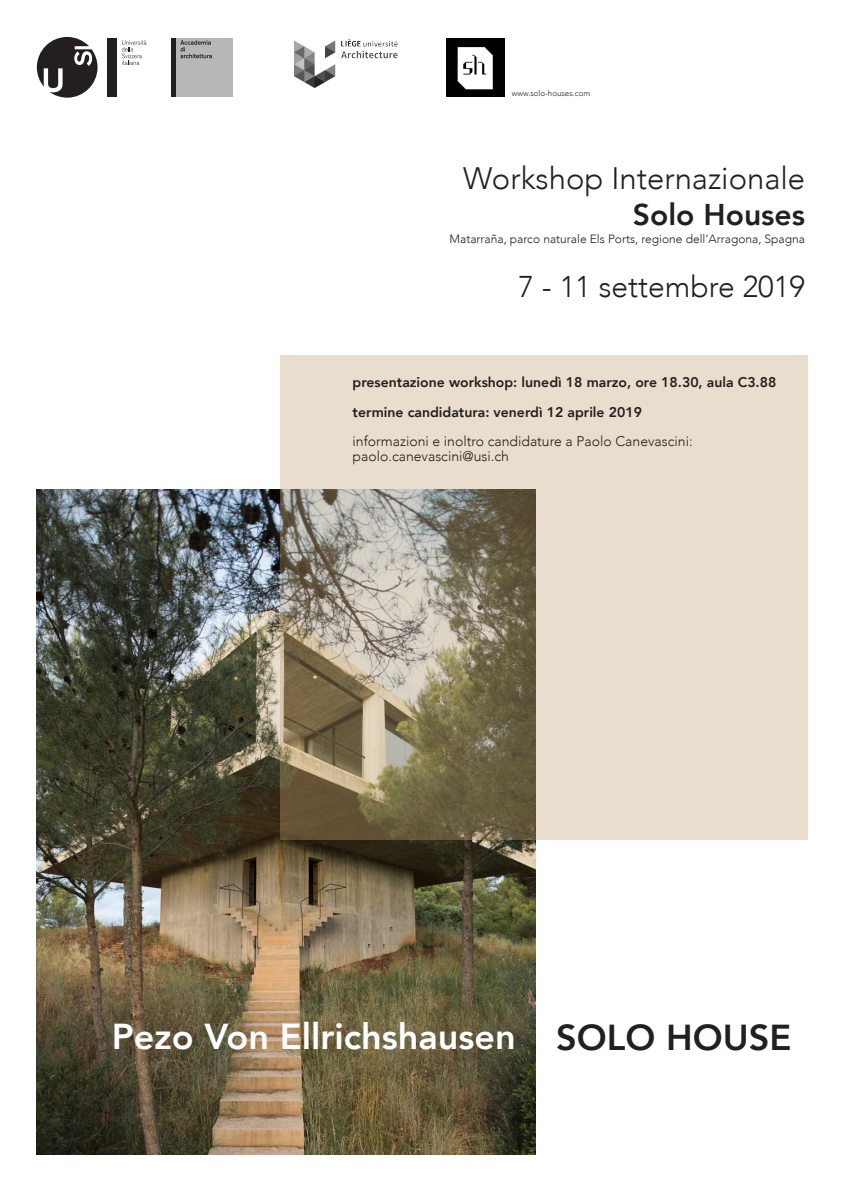
<style>
.page{position:relative;width:842px;height:1191px;background:#fff}
.page>*{position:absolute;margin:0;border:0;box-sizing:border-box;transform-origin:0 0}
.t1{font:800 36px "Avenir";color:#fff}
.t2{font:800 36px "Avenir";color:#231f20}
.t3{font:300 31px "Avenir";color:#231f20}
.t4{font:300 30px "Avenir";color:#231f20}
.t5{font:800 30px "Avenir";color:#231f20}
.t6{font:800 14px "Avenir";color:#231f20}
.t7{font:300 14px "Avenir";color:#231f20}
.t8{font:300 12px "Avenir";color:#231f20}
.t9{font:300 8px "Avenir";color:#231f20}
</style>
<div class="page">
<img style="left:36px;top:489px;width:499px;height:666px">
<svg style="left:280px;top:355px;width:527px;height:484px;background:#c8beaa"></svg>
<div style="left:176px;top:38px;width:56px;height:59px;background:#b5b8b7"></div>
<svg style="left:122px;top:40px;width:25px;height:25px"></svg>
<svg style="left:180px;top:40px;width:32px;height:18px"></svg>
<div style="left:107px;top:38px;width:10px;height:59px;background:#231f20"></div>
<div style="left:171px;top:38px;width:5px;height:59px;background:#231f20"></div>
<svg style="left:37px;top:37px;width:61px;height:61px"></svg>
<img style="left:341px;top:40px;width:57px;height:19px">
<img style="left:294px;top:40px;width:42px;height:48px">
<img style="left:447px;top:39px;width:58px;height:58px">
<p class="t9" style="left:512px;top:88px;width:80px">www.solo-houses.com</p>
<p class="t3" style="left:463px;top:160px;width:343px">Workshop Internazionale</p>
<p class="t5" style="left:633px;top:191px;width:174px">Solo Houses</p>
<p class="t8" style="left:449px;top:231px;width:357px">Matarraña, parco naturale Els Ports, regione dell’Arragona, Spagna</p>
<p class="t4" style="left:518px;top:268px;width:288px">7 - 11 settembre 2019</p>
<p class="t6" style="left:353px;top:371px;width:425px">presentazione workshop: lunedì 18 marzo, ore 18.30, aula C3.88</p>
<p class="t6" style="left:353px;top:401px;width:291px">termine candidatura: venerdì 12 aprile 2019</p>
<p class="t7" style="left:353px;top:433px;width:342px">informazioni e inoltro candidature a Paolo Canevascini:</p>
<p class="t7" style="left:353px;top:448px;width:158px">paolo.canevascini@usi.ch</p>
<p class="t1" style="left:112px;top:1008px;width:406px">Pezo Von Ellrichshausen</p>
<p class="t2" style="left:556px;top:1009px;width:237px">SOLO HOUSE</p>
</div>
